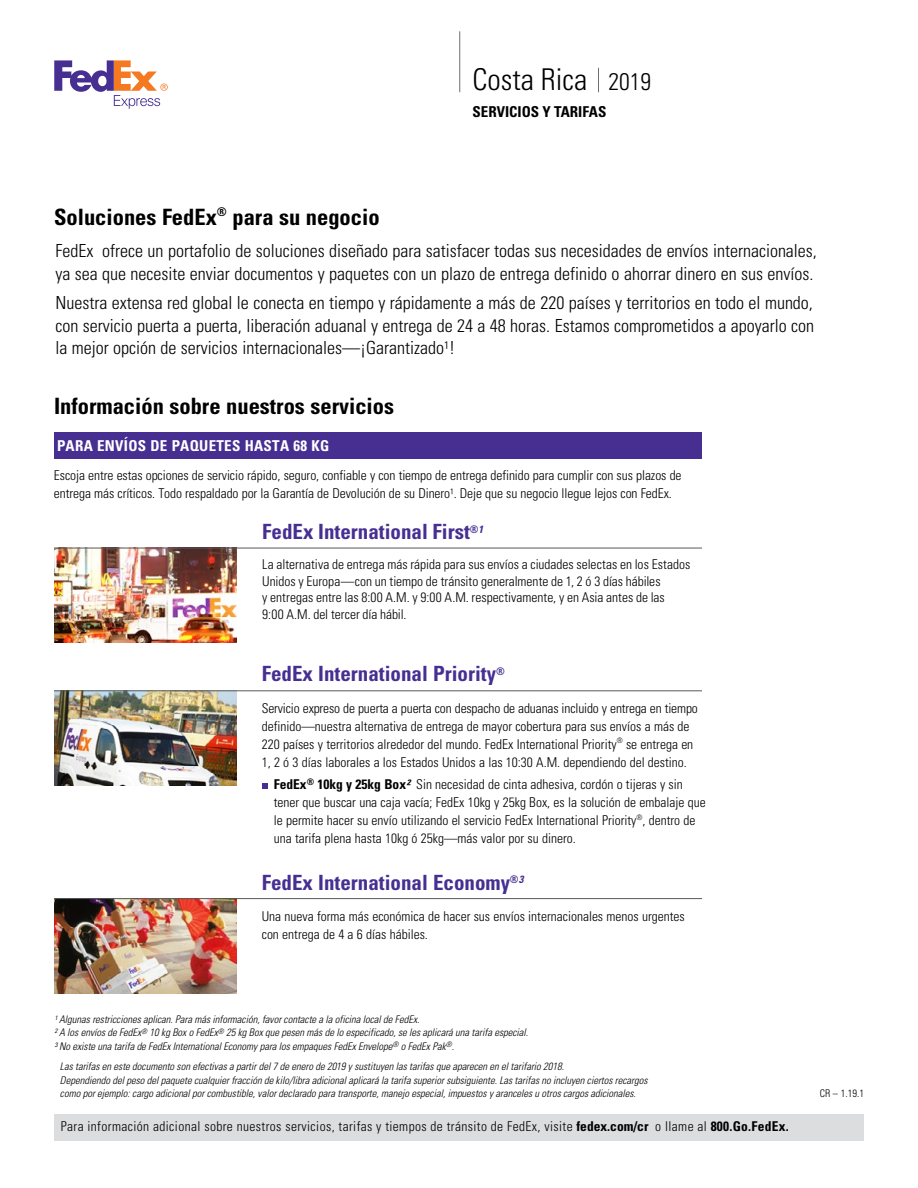
<style>
.page{position:relative;width:918px;height:1188px;background:#fff}
.page>*{position:absolute;margin:0;border:0;box-sizing:border-box;transform-origin:0 0}
.t1{font:300 condensed 30px "Univers";color:#000}
.t2{font:700 condensed 22.5px "Univers";color:#000}
.t3{font:700 condensed 21px "Univers";color:#472f92}
.t4{font:300 condensed 18px/22.5px "Univers";color:#000}
.t5{font:700 condensed 15px "Univers";letter-spacing:.02em;color:#fff}
.t6{font:700 condensed 15px "Univers";color:#000}
.t7{font:300 condensed 13.5px/18px "Univers";color:#000}
.t8{font:300 condensed 13.5px "Univers";letter-spacing:.03em;color:#000}
.t9{font:italic 300 condensed 10.5px/13.5px "Univers";color:#000}
.t10{font:300 condensed 10.5px "Univers";color:#000}
.s1{font-size:24px}
.s2{font-weight:700}
.s3{font-weight:700;font-style:italic}
</style>
<div class="page">
<svg style="left:54px;top:60px;width:114px;height:49px"></svg>
<hr style="left:459px;top:31px;width:1px;height:61px;background:#6d6e71">
<svg style="left:598px;top:68px;width:1px;height:24px"></svg>
<div style="left:54px;top:1114px;width:810px;height:27px;background:#dcddde"></div>
<img style="left:54px;top:549px;width:182px;height:93px">
<img style="left:54px;top:691px;width:182px;height:94px">
<img style="left:54px;top:899px;width:182px;height:94px">
<hr style="left:54px;top:548px;width:648px;height:1px;background:#58595b">
<hr style="left:54px;top:690px;width:648px;height:1px;background:#58595b">
<svg style="left:262px;top:784px;width:5px;height:5px"></svg>
<hr style="left:54px;top:898px;width:648px;height:1px;background:#58595b">
<div style="left:54px;top:432px;width:648px;height:27px;background:#472f92"></div>
<h2 class="t2" style="left:54px;top:204px;width:327px">Soluciones FedEx<sup>®</sup> para su negocio</h2>
<h1 class="t1" style="left:472px;top:61px;width:180px">Costa Rica <span class="s1">2019</span></h1>
<p class="t6" style="left:472px;top:102px;width:135px">SERVICIOS Y TARIFAS</p>
<h3 class="t4" style="left:56px;top:240px;width:763px">FedEx ofrece un portafolio de soluciones diseñado para satisfacer todas sus necesidades de envíos internacionales, ya sea que necesite enviar documentos y paquetes con un plazo de entrega definido o ahorrar dinero en sus envíos.</h3>
<p class="t4" style="left:56px;top:292px;width:760px;text-align:justify">Nuestra extensa red global le conecta en tiempo y rápidamente a más de 220 países y territorios en todo el mundo, con servicio puerta a puerta, liberación aduanal y entrega de 24 a 48 horas. Estamos comprometidos a apoyarlo con la mejor opción de servicios internacionales—¡Garantizado¹!</p>
<h2 class="t2" style="left:54px;top:393px;width:342px">Información sobre nuestros servicios</h2>
<p class="t5" style="left:57px;top:437px;width:274px">PARA ENVÍOS DE PAQUETES HASTA 68 KG</p>
<p class="t7" style="left:54px;top:466px;width:629px">Escoja entre estas opciones de servicio rápido, seguro, confiable y con tiempo de entrega definido para cumplir con sus plazos de entrega más críticos. Todo respaldado por la Garantía de Devolución de su Dinero¹. Deje que su negocio llegue lejos con FedEx.</p>
<h3 class="t3" style="left:262px;top:519px;width:223px">FedEx International First<sup>®</sup><sup>1</sup></h3>
<p class="t7" style="left:262px;top:556px;width:430px;line-height:16.5px">La alternativa de entrega más rápida para sus envíos a ciudades selectas en los Estados Unidos y Europa—con un tiempo de tránsito generalmente de 1, 2 ó 3 días hábiles<br>y entregas entre las 8:00 A.M. y 9:00 A.M. respectivamente, y en Asia antes de las<br>9:00 A.M. del tercer día hábil.</p>
<h3 class="t3" style="left:262px;top:661px;width:244px">FedEx International Priority<sup>®</sup></h3>
<p class="t7" style="left:262px;top:699px;width:438px">Servicio expreso de puerta a puerta con despacho de aduanas incluido y entrega en tiempo definido—nuestra alternativa de entrega de mayor cobertura para sus envíos a más de 220 países y territorios alrededor del mundo. FedEx International Priority<sup>®</sup> se entrega en 1, 2 ó 3 días laborales a los Estados Unidos a las 10:30 A.M. dependiendo del destino.</p>
<p class="t7" style="left:274px;top:775px;width:433px"><span class="s2">FedEx</span><sup>®</sup> <span class="s2">10kg y 25kg Box</span><span class="s3">²</span> Sin necesidad de cinta adhesiva, cordón o tijeras y sin tener que buscar una caja vacía; FedEx 10kg y 25kg Box, es la solución de embalaje que le permite hacer su envío utilizando el servicio FedEx International Priority<sup>®</sup>, dentro de una tarifa plena hasta 10kg ó 25kg—más valor por su dinero.</p>
<h3 class="t3" style="left:262px;top:869px;width:263px">FedEx International Economy<sup>®</sup><sup>3</sup></h3>
<p class="t7" style="left:262px;top:907px;width:425px">Una nueva forma más económica de hacer sus envíos internacionales menos urgentes con entrega de 4 a 6 días hábiles.</p>
<p class="t9" style="left:54px;top:1012px;width:476px">¹ Algunas restricciones aplican. Para más información, favor contacte a la oficina local de FedEx.<br>² A los envíos de FedEx<sup>®</sup> 10 kg Box o FedEx<sup>®</sup> 25 kg Box que pesen más de lo especificado, se les aplicará una tarifa especial.<br>³ No existe una tarifa de FedEx International Economy para los empaques FedEx Envelope<sup>®</sup> o FedEx Pak<sup>®</sup>.</p>
<p class="t9" style="left:60px;top:1060px;width:589px">Las tarifas en este documento son efectivas a partir del 7 de enero de 2019 y sustituyen las tarifas que aparecen en el tarifario 2018.<br>Dependiendo del peso del paquete cualquier fracción de kilo/libra adicional aplicará la tarifa superior subsiguiente. Las tarifas no incluyen ciertos recargos como por ejemplo: cargo adicional por combustible, valor declarado para transporte, manejo especial, impuestos y aranceles u otros cargos adicionales.</p>
<p class="t8" style="left:61px;top:1118px;width:730px">Para información adicional sobre nuestros servicios, tarifas y tiempos de tránsito de FedEx, visite <span class="s2">fedex.com/cr</span> o llame al <span class="s2">800.Go.FedEx.</span></p>
<p class="t10" style="left:820px;top:1087px;width:46px">CR – 1.19.1</p>
</div>
